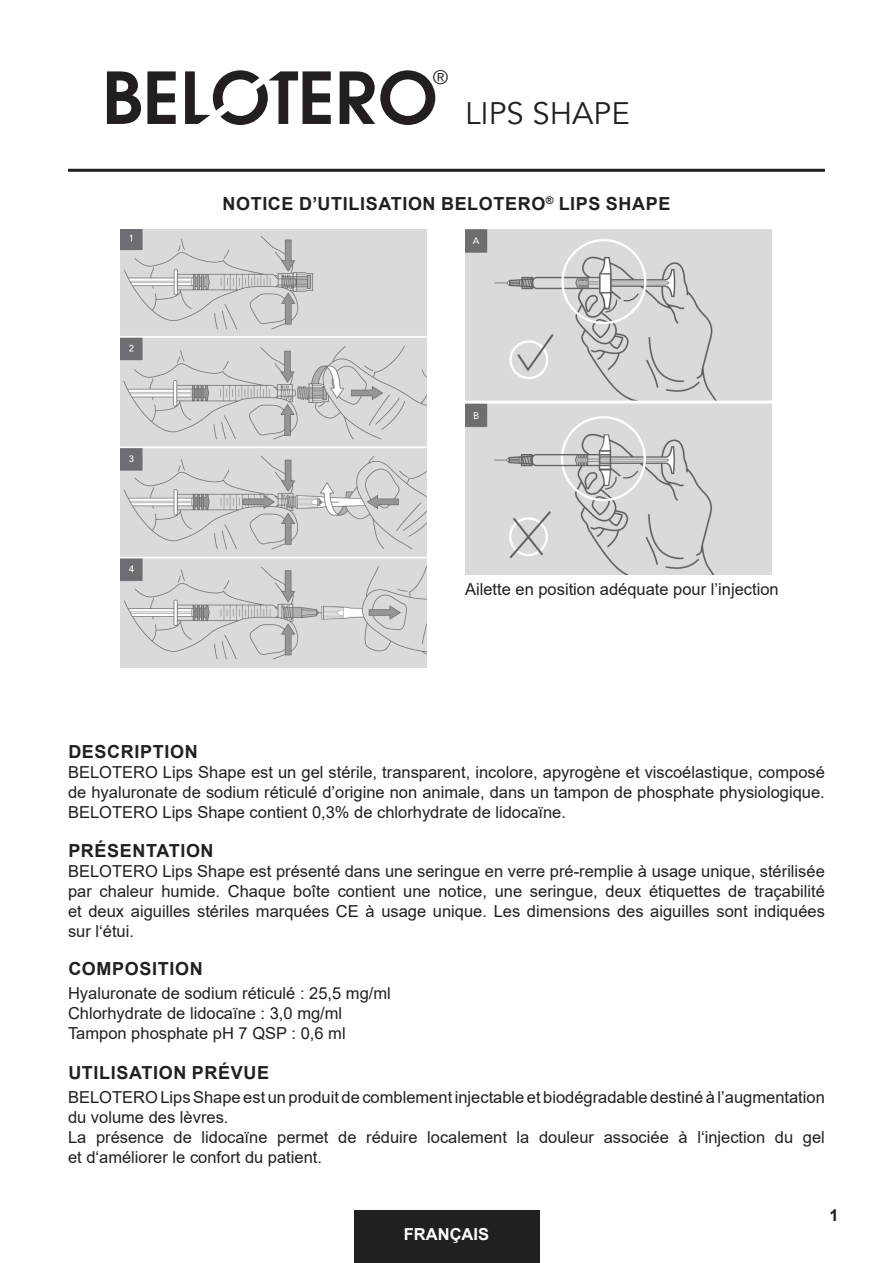
<style>
.page{position:relative;width:893px;height:1263px;background:#fff}
.page>*{position:absolute;margin:0;border:0;box-sizing:border-box;transform-origin:0 0}
.t1{font:31.05px "Avenir";color:#231f20}
.t2{font:19.5px "Avenir";color:#231f20}
.t3{font:700 18px "Arial";letter-spacing:.035em;color:#231f20}
.t4{font:16.5px/20px "Arial";color:#231f20;text-align:justify}
.t5{font:700 16.5px "Arial";color:#fff}
.t6{font:700 16.5px "Arial";color:#231f20}
</style>
<div class="page">
<hr style="left:68px;top:169px;width:757px;height:3px;background:#231f20">
<div style="left:354px;top:1210px;width:185px;height:53px;background:#231f20"></div>
<svg style="left:107px;top:71px;width:34px;height:53px"></svg>
<svg style="left:147px;top:71px;width:29px;height:53px"></svg>
<svg style="left:185px;top:70px;width:146px;height:55px"></svg>
<svg style="left:340px;top:70px;width:95px;height:55px"></svg>
<img style="left:120px;top:229px;width:306px;height:439px">
<img style="left:465px;top:229px;width:306px;height:345px">
<p class="t2" style="left:433px;top:66px;width:17px">®</p>
<p class="t1" style="left:465px;top:95px;width:166px">LIPS SHAPE</p>
<p class="t3" style="left:222px;top:191px;width:450px">NOTICE D’UTILISATION BELOTERO<sup>®</sup> LIPS SHAPE</p>
<p class="t4" style="left:465px;top:579px;width:315px">Ailette en position adéquate pour l’injection</p>
<p class="t3" style="left:68px;top:739px;width:131px">DESCRIPTION</p>
<p class="t4" style="left:68px;top:762px;width:758px">BELOTERO Lips Shape est un gel stérile, transparent, incolore, apyrogène et viscoélastique, composé de hyaluronate de sodium réticulé d’origine non animale, dans un tampon de phosphate physiologique.<br>BELOTERO Lips Shape contient 0,3% de chlorhydrate de lidocaïne.</p>
<p class="t3" style="left:68px;top:838px;width:147px">PRÉSENTATION</p>
<p class="t4" style="left:68px;top:861px;width:758px">BELOTERO Lips Shape est présenté dans une seringue en verre pré-remplie à usage unique, stérilisée par chaleur humide. Chaque boîte contient une notice, une seringue, deux étiquettes de traçabilité et deux aiguilles stériles marquées CE à usage unique. Les dimensions des aiguilles sont indiquées sur l‘étui.</p>
<p class="t3" style="left:68px;top:956px;width:136px">COMPOSITION</p>
<p class="t4" style="left:68px;top:983px;width:324px">Hyaluronate de sodium réticulé : 25,5 mg/ml</p>
<p class="t4" style="left:68px;top:1003px;width:276px">Chlorhydrate de lidocaïne : 3,0 mg/ml</p>
<p class="t4" style="left:68px;top:1023px;width:279px">Tampon phosphate pH 7 QSP : 0,6 ml</p>
<p class="t3" style="left:68px;top:1060px;width:202px">UTILISATION PRÉVUE</p>
<p class="t4" style="left:68px;top:1087px;width:758px">BELOTERO Lips Shape est un produit de comblement injectable et biodégradable destiné à l’augmentation du volume des lèvres.</p>
<p class="t4" style="left:68px;top:1127px;width:758px">La présence de lidocaïne permet de réduire localement la douleur associée à l‘injection du gel et d‘améliorer le confort du patient.</p>
<p class="t5" style="left:404px;top:1223px;width:87px">FRANÇAIS</p>
<p class="t6" style="left:829px;top:1203px;width:11px">1</p>
</div>
